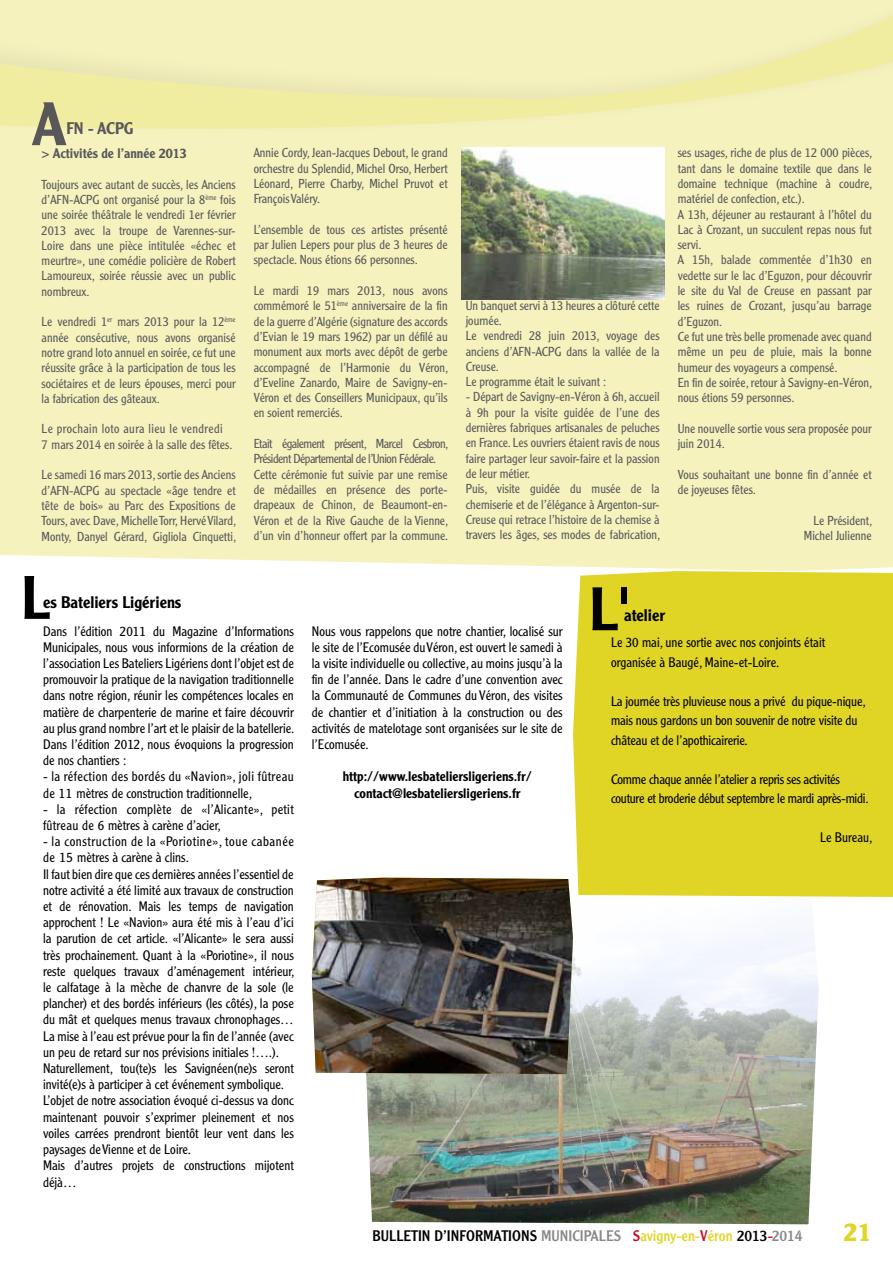
<style>
.page{position:relative;width:893px;height:1263px;background:#fff}
.page>*{position:absolute;margin:0;border:0;box-sizing:border-box;transform-origin:0 0}
.t1{font:500 60px "Clearface Gothic LH";color:#000}
.t2{font:500 60px "Clearface Gothic LH";color:#58585a}
.t3{font:700 25.5px "Clearface Gothic LH";color:#e0d525}
.t4{font:500 16.5px "Clearface Gothic LH";color:#000}
.t5{font:500 16.5px "Clearface Gothic LH";color:#58585a}
.t6{font:15px "Clearface Gothic LH";color:#000}
.t7{font:300 13.5px/16.2px "Clearface Gothic LH";color:#000}
.t8{font:300 13.5px/19.5px "Clearface Gothic LH";letter-spacing:-.02em;color:#000}
.t9{font:300 13.5px/16.2px "Clearface Gothic LH";letter-spacing:.03em;color:#000}
.t10{font:300 13.5px/16.2px "Clearface Gothic LH";letter-spacing:.02em;color:#000}
.t11{font:500 13.5px/16.2px "Clearface Gothic LH";color:#000;text-align:center}
.t12{font:500 13.5px "Clearface Gothic LH";color:#58585a}
.t13{font:300 12.75px/15.3px "Clearface Gothic LH";color:#58585a;text-align:justify}
.t14{font:300 12.75px/15.3px "Clearface Gothic LH";letter-spacing:.02em;color:#58585a}
.s1{color:#87888a}
.s2{color:#cd071e}
.s3{color:#e0d525}
</style>
<div class="page">
<img style="left:366px;top:877px;width:453px;height:348px">
<div style="left:571px;top:571px;width:322px;height:328px;background:#e0d525"></div>
<div style="left:0;top:143px;width:893px;height:428px;background:#f5f2be"></div>
<svg style="left:0;top:0;width:893px;height:143px;background:#f3efb6"></svg>
<img style="left:461px;top:147px;width:203px;height:152px">
<img style="left:312px;top:878px;width:261px;height:196px">
<h1 class="t2" style="left:32px;top:87px;width:36px">A</h1>
<p class="t5" style="left:66px;top:118px;width:69px">FN - ACPG</p>
<p class="t12" style="left:42px;top:145px;width:147px">&gt; Activités de l’année 2013</p>
<p class="t13" style="left:42px;top:176px;width:196px">Toujours avec autant de succès, les Anciens d’AFN-ACPG ont organisé pour la 8<sup>ème</sup> fois une soirée théâtrale le vendredi 1er février 2013 avec la troupe de Varennes-sur-Loire dans une pièce intitulée «échec et meurtre», une comédie policière de Robert Lamoureux, soirée réussie avec un public nombreux.</p>
<p class="t13" style="left:42px;top:314px;width:196px">Le vendredi 1<sup>er</sup> mars 2013 pour la 12<sup>ème </sup>année consécutive, nous avons organisé notre grand loto annuel en soirée, ce fut une réussite grâce à la participation de tous les sociétaires et de leurs épouses, merci pour la fabrication des gâteaux.</p>
<p class="t14" style="left:42px;top:421px;width:192px">Le prochain loto aura lieu le vendredi<br>7 mars 2014 en soirée à la salle des fêtes.</p>
<p class="t13" style="left:42px;top:467px;width:196px">Le samedi 16 mars 2013, sortie des Anciens d’AFN-ACPG au spectacle «âge tendre et tête de bois» au Parc des Expositions de Tours, avec Dave, Michelle Torr, Hervé Vilard, Monty, Danyel Gérard, Gigliola Cinquetti,</p>
<p class="t13" style="left:254px;top:145px;width:196px">Annie Cordy, Jean-Jacques Debout, le grand orchestre du Splendid, Michel Orso, Herbert Léonard, Pierre Charby, Michel Pruvot et François Valéry.</p>
<p class="t13" style="left:254px;top:222px;width:195px">L’ensemble de tous ces artistes présenté par Julien Lepers pour plus de 3 heures de spectacle. Nous étions 66 personnes.</p>
<p class="t13" style="left:254px;top:283px;width:196px">Le mardi 19 mars 2013, nous avons commémoré le 51<sup>ème</sup> anniversaire de la fin de la guerre d’Algérie (signature des accords d’Evian le 19 mars 1962) par un défilé au monument aux morts avec dépôt de gerbe accompagné de l’Harmonie du Véron, d’Eveline Zanardo, Maire de Savigny-en-Véron et des Conseillers Municipaux, qu’ils en soient remerciés.</p>
<p class="t13" style="left:254px;top:436px;width:196px;text-align:left">Etait également présent, Marcel Cesbron, Président Départemental de l’Union Fédérale.<br>Cette cérémonie fut suivie par une remise de médailles en présence des porte&shy;drapeaux de Chinon, de Beaumont-en-Véron et de la Rive Gauche de la Vienne, d’un vin d’honneur offert par la commune.</p>
<p class="t13" style="left:466px;top:297px;width:196px;text-align:left">Un banquet servi à 13 heures a clôturé cette journée.<br>Le vendredi 28 juin 2013, voyage des anciens d’AFN-ACPG dans la vallée de la<br>Creuse.<br>Le programme était le suivant :</p>
<p class="t13" style="left:466px;top:389px;width:196px;text-align:left">- Départ de Savigny-en-Véron à 6h, accueil à 9h pour la visite guidée de l’une des dernières fabriques artisanales de peluches en France. Les ouvriers étaient ravis de nous faire partager leur savoir-faire et la passion de leur métier.<br>Puis, visite guidée du musée de la chemiserie et de l’élégance à Argenton-sur-Creuse qui retrace l’histoire de la chemise à travers les âges, ses modes de fabrication,</p>
<p class="t13" style="left:678px;top:145px;width:196px;text-align:left">ses usages, riche de plus de 12 000 pièces, tant dans le domaine textile que dans le domaine technique (machine à coudre, matériel de confection, etc.).<br>A 13h, déjeuner au restaurant à l’hôtel du Lac à Crozant, un succulent repas nous fut servi.<br>A 15h, balade commentée d’1h30 en vedette sur le lac d’Eguzon, pour découvrir le site du Val de Creuse en passant par les ruines de Crozant, jusqu’au barrage d’Eguzon.<br>Ce fut une très belle promenade avec quand même un peu de pluie, mais la bonne humeur des voyageurs a compensé.<br>En fin de soirée, retour à Savigny-en-Véron, nous étions 59 personnes.</p>
<p class="t13" style="left:678px;top:421px;width:195px">Une nouvelle sortie vous sera proposée pour juin 2014.</p>
<p class="t13" style="left:678px;top:467px;width:195px">Vous souhaitant une bonne fin d’année et de joyeuses fêtes.</p>
<p class="t13" style="left:804px;top:512px;width:70px;text-align:right">Le Président,<br>Michel Julienne</p>
<h1 class="t1" style="left:21px;top:560px;width:29px">L</h1>
<p class="t4" style="left:43px;top:592px;width:140px">es Bateliers Ligériens</p>
<p class="t7" style="left:43px;top:623px;width:253px;text-align:justify">Dans l’édition 2011 du Magazine d’Informations Municipales, nous vous informions de la création de l’association Les Bateliers Ligériens dont l’objet est de promouvoir la pratique de la navigation traditionnelle dans notre région, réunir les compétences locales en matière de charpenterie de marine et faire découvrir au plus grand nombre l’art et le plaisir de la batellerie.<br>Dans l’édition 2012, nous évoquions la progression de nos chantiers :</p>
<p class="t9" style="left:43px;top:768px;width:252px">- la réfection des bordés du «Navion», joli fûtreau de 11 mètres de construction traditionnelle,</p>
<p class="t10" style="left:43px;top:801px;width:252px">- la réfection complète de «l’Alicante», petit fûtreau de 6 mètres à carène d’acier,</p>
<p class="t7" style="left:43px;top:833px;width:253px">- la construction de la «Poriotine», toue cabanée de 15 mètres à carène à clins.<br>Il faut bien dire que ces dernières années l’essentiel de notre activité a été limité aux travaux de construction et de rénovation. Mais les temps de navigation approchent ! Le «Navion» aura été mis à l’eau d’ici la parution de cet article. «l’Alicante» le sera aussi très prochainement. Quant à la «Poriotine», il nous reste quelques travaux d’aménagement intérieur, le calfatage à la mèche de chanvre de la sole (le plancher) et des bordés inférieurs (les côtés), la pose du mât et quelques menus travaux chronophages… La mise à l’eau est prévue pour la fin de l’année (avec un peu de retard sur nos prévisions initiales !….).<br>Naturellement, tou(te)s les Savignéen(ne)s seront invité(e)s à participer à cet événement symbolique.<br>L’objet de notre association évoqué ci-dessus va donc maintenant pouvoir s’exprimer pleinement et nos voiles carrées prendront bientôt leur vent dans les paysages de Vienne et de Loire.<br>Mais d’autres projets de constructions mijotent déjà…</p>
<p class="t7" style="left:312px;top:623px;width:252px;text-align:justify">Nous vous rappelons que notre chantier, localisé sur le site de l’Ecomusée du Véron, est ouvert le samedi à la visite individuelle ou collective, au moins jusqu’à la fin de l’année. Dans le cadre d’une convention avec la Communauté de Communes du Véron, des visites de chantier et d’initiation à la construction ou des activités de matelotage sont organisées sur le site de l’Ecomusée.</p>
<p class="t11" style="left:343px;top:768px;width:190px">http://www.lesbateliersligeriens.fr/ contact@lesbateliersligeriens.fr</p>
<h1 class="t1" style="left:589px;top:572px;width:43px">L'</h1>
<p class="t4" style="left:624px;top:605px;width:43px">atelier</p>
<p class="t7" style="left:611px;top:632px;width:216px;line-height:19.5px">Le 30 mai, une sortie avec nos conjoints était organisée à Baugé, Maine-et-Loire.</p>
<p class="t7" style="left:611px;top:691px;width:256px;line-height:19.5px">La journée très pluvieuse nous a privé du pique-nique, mais nous gardons un bon souvenir de notre visite du château et de l’apothicairerie.</p>
<p class="t8" style="left:611px;top:769px;width:259px">Comme chaque année l’atelier a repris ses activités couture et broderie début septembre le mardi après-midi.</p>
<p class="t7" style="left:820px;top:829px;width:54px">Le Bureau,</p>
<p class="t6" style="left:372px;top:1226px;width:432px">BULLETIN D’INFORMATIONS <span class="s1">MUNICIPALES</span> <span class="s2">S</span><span class="s3">avigny-en-</span><span class="s2">V</span><span class="s3">éron</span> 2013<span class="s2">-</span><span class="s1">2014</span></p>
<h2 class="t3" style="left:843px;top:1217px;width:30px">21</h2>
</div>
